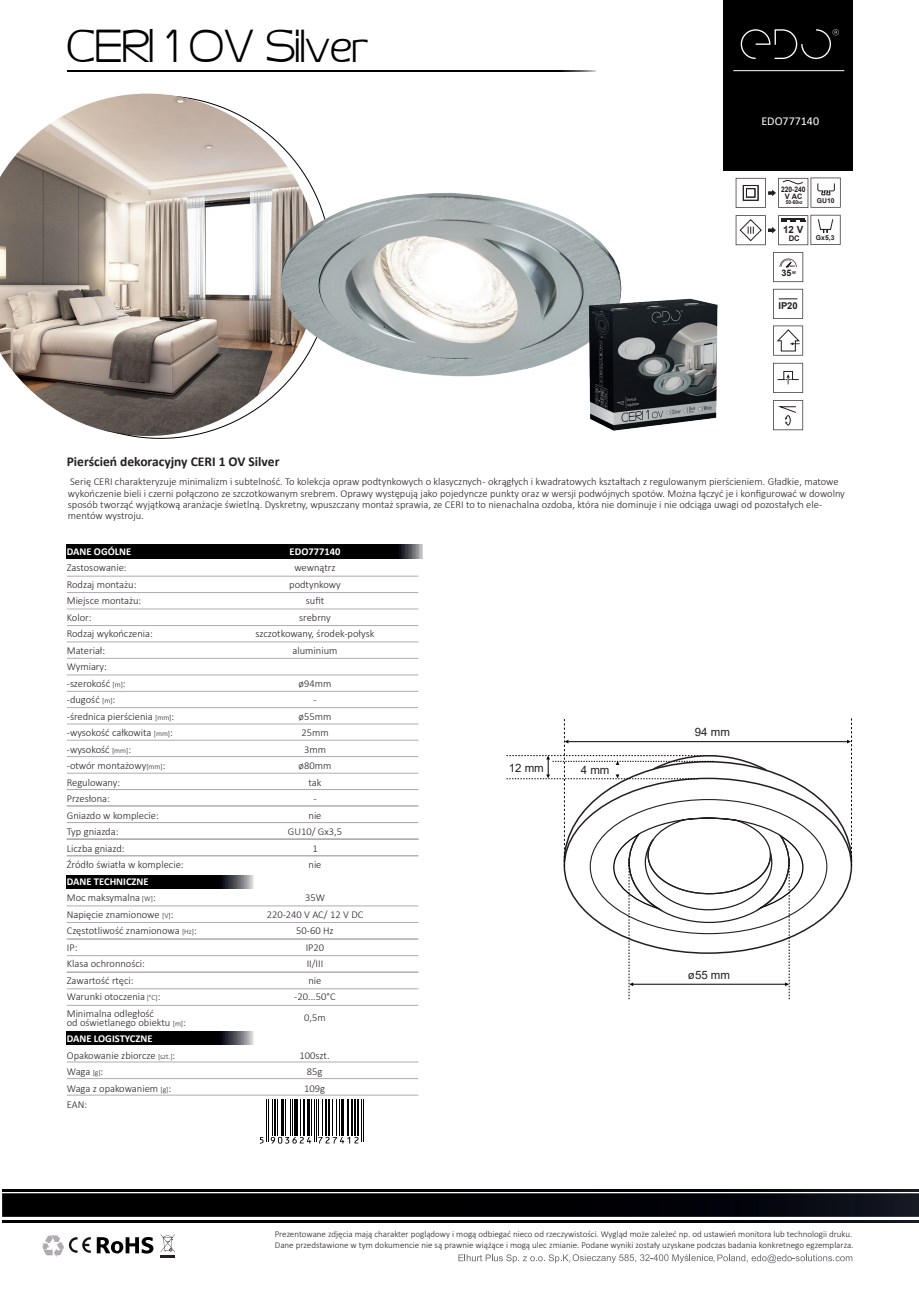
<style>
.page{position:relative;width:919px;height:1289px;background:#fff}
.page>*{position:absolute;margin:0;border:0;box-sizing:border-box;transform-origin:0 0}
.t1{font:45px "EFN Kastlers";color:#000}
.t2{font:700 13.5px "Calibri";color:#231f20}
.t3{font:12px "Calibri";color:#fff}
.t4{font:11.55px "Arial";color:#231f20}
.t5{font:300 10.5px/16.5px "Calibri";color:#231f20}
.t6{font:700 10.5px "Calibri";color:#fff}
.t7{font:700 9.75px "Arial";color:#231f20}
.t8{font:700 9.45px "Arial";color:#231f20}
.t9{font:300 9px "Calibri";color:#231f20}
.t10{font:700 9px "Arial";color:#231f20}
.t11{font:700 7.65px "Arial";color:#231f20;scale:.88 1}
.t12{font:700 7.65px "Arial";color:#231f20}
.t13{font:700 7.35px "Arial";color:#231f20}
.t14{font:700 6.75px "Arial";color:#231f20}
.t15{font:700 5.4px "Arial";color:#231f20;scale:.89 1}
.t16{font:700 4.05px "Arial";color:#231f20}
.t17{font:700 2.4px "Arial";color:#231f20}
.s1{font-size:3.9px}
.s2{font-size:7.5px}
.s3{font-weight:700;color:#fff}
</style>
<div class="page">
<svg style="left:2px;top:1189px;width:916px;height:2px"></svg>
<div style="left:723px;top:0;width:130px;height:170px;background:#000"></div>
<svg style="left:740px;top:29px;width:98px;height:30px"></svg>
<svg style="left:67px;top:70px;width:528px;height:1px"></svg>
<svg style="left:12px;top:1189px;width:898px;height:65px"></svg>
<svg style="left:97px;top:1236px;width:56px;height:17px"></svg>
<svg style="left:458px;top:1254px;width:394px;height:9px"></svg>
<svg style="left:42px;top:1235px;width:49px;height:21px"></svg>
<svg style="left:160px;top:1234px;width:15px;height:23px"></svg>
<hr style="left:266px;top:1099px;width:1px;height:42px;background:#000002">
<hr style="left:268px;top:1099px;width:1px;height:42px;background:#000002">
<hr style="left:272px;top:1099px;width:1px;height:36px;background:#000002">
<hr style="left:274px;top:1099px;width:2px;height:36px;background:#000002">
<hr style="left:277px;top:1099px;width:1px;height:36px;background:#000002">
<hr style="left:280px;top:1099px;width:3px;height:36px;background:#000002">
<hr style="left:285px;top:1099px;width:1px;height:36px;background:#000002">
<hr style="left:290px;top:1099px;width:1px;height:36px;background:#000002">
<hr style="left:292px;top:1099px;width:1px;height:36px;background:#000002">
<hr style="left:294px;top:1099px;width:4px;height:36px;background:#000002">
<hr style="left:300px;top:1099px;width:1px;height:36px;background:#000002">
<hr style="left:303px;top:1099px;width:2px;height:36px;background:#000002">
<hr style="left:307px;top:1099px;width:3px;height:36px;background:#000002">
<hr style="left:311px;top:1099px;width:1px;height:36px;background:#000002">
<hr style="left:314px;top:1099px;width:1px;height:42px;background:#000002">
<hr style="left:316px;top:1099px;width:1px;height:42px;background:#000002">
<hr style="left:318px;top:1099px;width:1px;height:36px;background:#000002">
<hr style="left:322px;top:1099px;width:1px;height:36px;background:#000002">
<hr style="left:325px;top:1099px;width:2px;height:36px;background:#000002">
<hr style="left:328px;top:1099px;width:2px;height:36px;background:#000002">
<hr style="left:332px;top:1099px;width:1px;height:36px;background:#000002">
<hr style="left:336px;top:1099px;width:1px;height:36px;background:#000002">
<hr style="left:339px;top:1099px;width:1px;height:36px;background:#000002">
<hr style="left:341px;top:1099px;width:3px;height:36px;background:#000002">
<hr style="left:346px;top:1099px;width:2px;height:36px;background:#000002">
<hr style="left:351px;top:1099px;width:1px;height:36px;background:#000002">
<hr style="left:354px;top:1099px;width:2px;height:36px;background:#000002">
<hr style="left:357px;top:1099px;width:2px;height:36px;background:#000002">
<hr style="left:361px;top:1099px;width:1px;height:42px;background:#000002">
<hr style="left:363px;top:1099px;width:1px;height:42px;background:#000002">
<svg style="left:260px;top:1137px;width:3px;height:6px"></svg>
<svg style="left:271px;top:1136px;width:40px;height:7px"></svg>
<svg style="left:318px;top:1136px;width:40px;height:7px"></svg>
<hr style="left:733px;top:70px;width:111px;height:1px;background:#fff">
<div style="left:67px;top:545px;width:355px;height:13px;background:#000"></div>
<hr style="left:67px;top:592px;width:351px;height:1px;background:#aeacb1">
<hr style="left:67px;top:608px;width:351px;height:1px;background:#aeacb1">
<hr style="left:67px;top:576px;width:351px;height:1px;background:#aeacb1">
<hr style="left:67px;top:625px;width:351px;height:1px;background:#aeacb1">
<hr style="left:67px;top:658px;width:351px;height:1px;background:#aeacb1">
<hr style="left:67px;top:641px;width:351px;height:1px;background:#aeacb1">
<hr style="left:67px;top:691px;width:351px;height:1px;background:#aeacb1">
<hr style="left:67px;top:674px;width:351px;height:1px;background:#aeacb1">
<hr style="left:67px;top:723px;width:351px;height:1px;background:#aeacb1">
<hr style="left:67px;top:707px;width:351px;height:1px;background:#aeacb1">
<img style="left:0;top:94px;width:315px;height:342px">
<svg style="left:735px;top:178px;width:105px;height:30px"></svg>
<svg style="left:735px;top:215px;width:105px;height:30px"></svg>
<svg style="left:773px;top:289px;width:30px;height:30px"></svg>
<svg style="left:773px;top:325px;width:30px;height:30px"></svg>
<svg style="left:773px;top:252px;width:30px;height:30px"></svg>
<svg style="left:773px;top:363px;width:30px;height:30px"></svg>
<hr style="left:67px;top:740px;width:351px;height:1px;background:#aeacb1">
<hr style="left:67px;top:756px;width:351px;height:1px;background:#aeacb1">
<hr style="left:67px;top:773px;width:351px;height:1px;background:#aeacb1">
<hr style="left:67px;top:905px;width:351px;height:1px;background:#aeacb1">
<hr style="left:67px;top:922px;width:351px;height:1px;background:#aeacb1">
<img style="left:281px;top:192px;width:340px;height:185px">
<svg style="left:67px;top:875px;width:186px;height:13px;background:#111112"></svg>
<hr style="left:67px;top:805px;width:351px;height:1px;background:#aeacb1">
<hr style="left:67px;top:789px;width:351px;height:1px;background:#aeacb1">
<hr style="left:67px;top:822px;width:351px;height:1px;background:#aeacb1">
<svg style="left:67px;top:1031px;width:186px;height:13px;background:#111112"></svg>
<hr style="left:67px;top:838px;width:351px;height:1px;background:#aeacb1">
<hr style="left:67px;top:855px;width:351px;height:1px;background:#aeacb1">
<hr style="left:67px;top:938px;width:351px;height:1px;background:#aeacb1">
<hr style="left:67px;top:955px;width:351px;height:1px;background:#aeacb1">
<hr style="left:67px;top:971px;width:351px;height:1px;background:#aeacb1">
<hr style="left:67px;top:988px;width:351px;height:1px;background:#aeacb1">
<hr style="left:67px;top:1005px;width:351px;height:1px;background:#aeacb1">
<hr style="left:67px;top:1061px;width:351px;height:1px;background:#aeacb1">
<hr style="left:67px;top:1078px;width:351px;height:1px;background:#aeacb1">
<hr style="left:67px;top:1094px;width:351px;height:1px;background:#aeacb1">
<img style="left:574px;top:280px;width:144px;height:151px">
<svg style="left:506px;top:718px;width:346px;height:281px"></svg>
<svg style="left:773px;top:400px;width:30px;height:30px"></svg>
<h1 class="t1" style="left:67px;top:18px;width:303px">CERI 1 OV Silver</h1>
<p class="t3" style="left:761px;top:112px;width:59px">EDO777140</p>
<p class="t11" style="left:781px;top:184px;width:29px">220-240</p>
<p class="t13" style="left:784px;top:191px;width:19px">V AC</p>
<p class="t15" style="left:785px;top:199px;width:21px">50-60<span class="s1">HZ</span></p>
<p class="t7" style="left:783px;top:223px;width:22px">12 V</p>
<p class="t12" style="left:788px;top:233px;width:13px">DC</p>
<p class="t14" style="left:815px;top:233px;width:20px">Gx5,3</p>
<p class="t14" style="left:816px;top:196px;width:19px">GU10</p>
<p class="t17" style="left:789px;top:264px;width:7px">MAX</p>
<p class="t16" style="left:792px;top:270px;width:5px">W</p>
<p class="t10" style="left:781px;top:266px;width:12px">35</p>
<p class="t8" style="left:778px;top:299px;width:21px">IP20</p>
<p class="t2" style="left:67px;top:452px;width:214px">Pierścień dekoracyjny CERI 1 OV Silver</p>
<p class="t5" style="left:68px;top:476px;width:778px;line-height:11.1px">Serię CERI charakteryzuje minimalizm i subtelność. To kolekcja opraw podtynkowych o klasycznych - okrągłych i kwadratowych kształtach z regulowanym pierścieniem. Gładkie, matowe wykończenie bieli i czerni połączono ze szczotkowanym srebrem. Oprawy występują jako pojedyncze punkty oraz w wersji podwójnych spotów. Można łączyć je i konfigurować w dowolny sposób tworząć wyjątkową aranżacje świetlną. Dyskretny, wpuszczany montaż sprawia, ze CERI to to nienachalna ozdoba, która nie dominuje i nie odciąga uwagi od pozostałych ele&shy;mentów wystroju.</p>
<p class="t6" style="left:67px;top:543px;width:66px">DANE OGÓLNE</p>
<p class="t5" style="left:67px;top:559px;width:118px">Zastosowanie:<br>Rodzaj montażu:<br>Miejsce montażu:<br>Kolor:<br>Rodzaj wykończenia:<br>Materiał:<br>Wymiary:<br>-szerokość <span class="s2">[m]</span>:<br>-dugość <span class="s2">[m]</span>:<br>-średnica pierścienia <span class="s2">[mm]</span>: -wysokość całkowita <span class="s2">[mm]</span>: -wysokość <span class="s2">[mm]</span>:<br>-otwór montażowy<span class="s2">[mm]</span>:<br>Regulowany:<br>Przesłona:<br>Gniazdo w komplecie:<br>Typ gniazda:<br>Liczba gniazd:<br>Źródło światła w komplecie:</p>
<p class="t5" style="left:67px;top:872px;width:131px"><span class="s3">DANE TECHNICZNE<br></span>Moc maksymalna <span class="s2">[W]</span>:<br>Napięcie znamionowe <span class="s2">[V]</span>:<br>Częstotliwość znamionowa <span class="s2">[Hz]</span>:<br>IP:<br>Klasa ochronności:<br>Zawartość rtęci:<br>Warunki otoczenia <span class="s2">[°C]</span>:<br>Minimalna odległość</p>
<p class="t5" style="left:67px;top:1013px;width:121px">od oświetlanego obiektu <span class="s2">[m]</span>:<br><span class="s3">DANE LOGISTYCZNE<br></span>Opakowanie zbiorcze <span class="s2">[szt.]</span>:<br>Waga <span class="s2">[g]</span>:<br>Waga z opakowaniem <span class="s2">[g]</span>:<br>EAN:</p>
<p class="t6" style="left:289px;top:543px;width:52px">EDO777140</p>
<p class="t5" style="left:255px;top:559px;width:120px;text-align:center">wewnątrz<br>podtynkowy<br>sufit<br>srebrny<br>szczotkowany, środek-połysk aluminium</p>
<p class="t5" style="left:288px;top:674px;width:56px;text-align:center">ø94mm<br>-<br>ø55mm<br>25mm<br>3mm ø80mm<br>tak<br>-<br>nie<br>GU10/ Gx3,5<br>1<br>nie</p>
<p class="t5" style="left:267px;top:889px;width:98px;text-align:center">35W<br>220-240 V AC/ 12 V DC<br>50-60 Hz<br>IP20<br>II/III<br>nie<br>-20...50°C</p>
<p class="t5" style="left:304px;top:1009px;width:23px">0,5m</p>
<p class="t5" style="left:299px;top:1047px;width:32px;text-align:center">100szt.<br>85g<br>109g</p>
<p class="t4" style="left:508px;top:760px;width:37px">12 mm</p>
<p class="t4" style="left:580px;top:762px;width:30px">4 mm</p>
<p class="t4" style="left:694px;top:724px;width:37px">94 mm</p>
<p class="t4" style="left:688px;top:967px;width:44px">ø55 mm</p>
<p class="t9" style="left:275px;top:1228px;width:579px">Prezentowane zdjęcia mają charakter poglądowy i mogą odbiegać nieco od rzeczywistości. Wygląd może zależeć np. od ustawień monitora lub technologii druku.</p>
<p class="t9" style="left:275px;top:1239px;width:580px">Dane przedstawione w tym dokumencie nie są prawnie wiążące i mogą ulec zmianie. Podane wyniki zostały uzyskane podczas badania konkretnego egzemplarza.</p>
</div>
